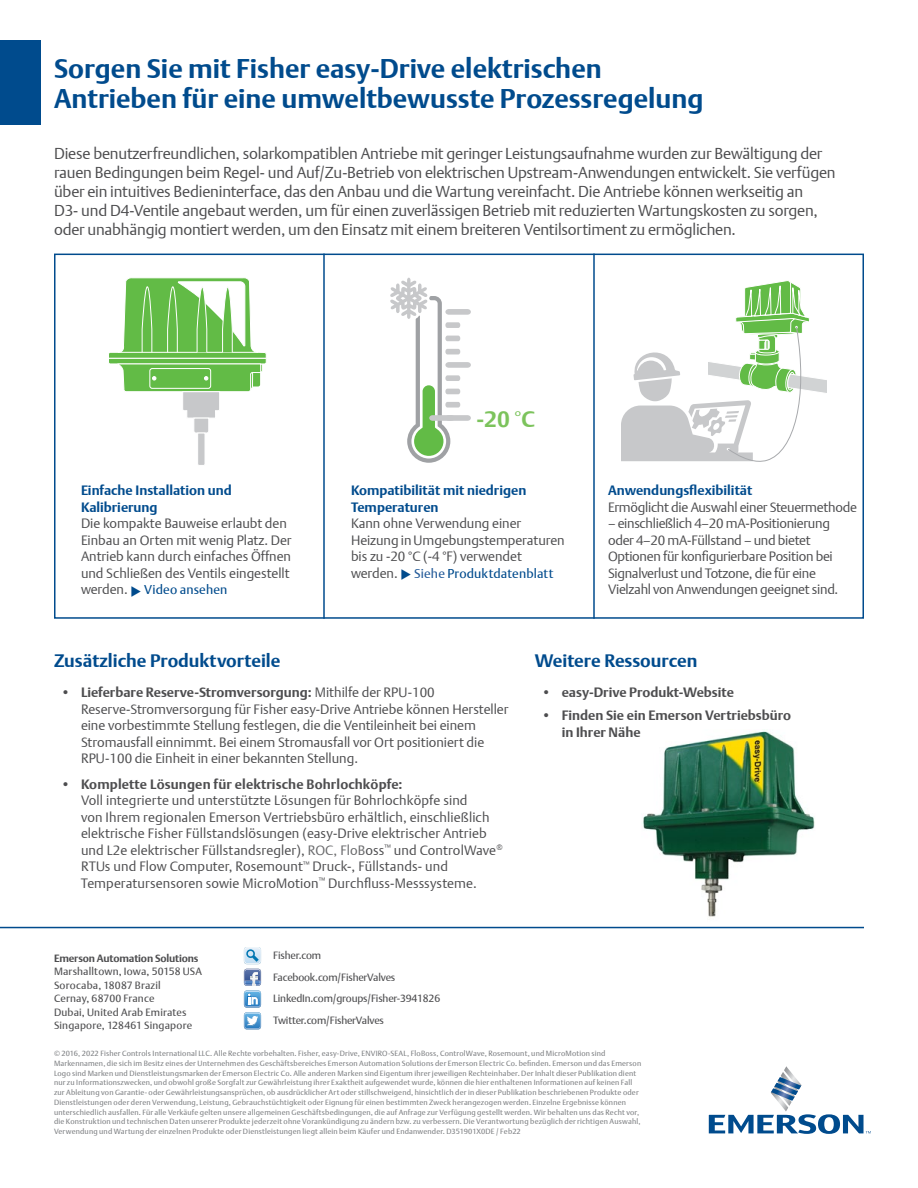
<style>
.page{position:relative;width:918px;height:1188px;background:#fff}
.page>*{position:absolute;margin:0;border:0;box-sizing:border-box;transform-origin:0 0}
.t1{font:700 27px/30px "DTL Argo T";color:#004b8d}
.t2{font:700 22.5px "DTL Argo T";color:#7cc35c}
.t3{font:700 18px "DTL Argo T";color:#004b8d}
.t4{font:300 15.75px/18.9px "DTL Argo T";letter-spacing:-.01em;color:#4d4d4f}
.t5{font:300 13.5px/16.5px "DTL Argo T";color:#4d4d4f}
.t6{font:300 13.5px/16.5px "DTL Argo T";letter-spacing:-.02em;color:#4d4d4f}
.t7{font:700 13.5px/16.5px "DTL Argo T";color:#4d4d4f}
.t8{font:700 13.5px/16.5px "DTL Argo T";color:#004b8d}
.t9{font:12.75px "DTL Argo T";letter-spacing:.01em;color:#004b8d}
.t10{font:10.5px/13.5px "DTL Argo T";color:#4d4d4f}
.t11{font:700 10.5px "DTL Argo T";letter-spacing:-.015em;color:#4d4d4f}
.t12{font:7.5px/9.8px "DTL Argo T";letter-spacing:.025em;color:#808285}
.s1{font-weight:300;font-size:13.5px;color:#4d4d4f}
.s2{color:#245b99}
.s3{font-weight:700}
.s4{color:#696a6c}
</style>
<div class="page">
<img style="left:642px;top:731px;width:173px;height:186px">
<svg style="left:390px;top:278px;width:81px;height:185px"></svg>
<svg style="left:109px;top:277px;width:158px;height:188px"></svg>
<div style="left:0;top:40px;width:40px;height:85px;background:#004b8d"></div>
<hr style="left:0;top:927px;width:864px;height:1px;background:#004b8d">
<svg style="left:244px;top:947px;width:18px;height:82px"></svg>
<div style="left:54px;top:254px;width:810px;height:365px;border:2px solid #004b8d"></div>
<hr style="left:323px;top:254px;width:2px;height:365px;background:#004b8d">
<svg style="left:709px;top:1066px;width:162px;height:68px"></svg>
<hr style="left:593px;top:254px;width:2px;height:365px;background:#004b8d">
<svg style="left:621px;top:280px;width:206px;height:182px"></svg>
<div style="left:700px;top:354px;width:8px;height:36px;background:#fff"></div>
<h1 class="t1" style="left:54px;top:53px;width:651px">Sorgen Sie mit Fisher easy-Drive elektrischen<br>Antrieben für eine umweltbewusste Prozessregelung</h1>
<p class="t4" style="left:54px;top:144px;width:783px">Diese benutzerfreundlichen, solarkompatiblen Antriebe mit geringer Leistungsaufnahme wurden zur Bewältigung der rauen Bedingungen beim Regel- und Auf/Zu-Betrieb von elektrischen Upstream-Anwendungen entwickelt. Sie verfügen über ein intuitives Bedieninterface, das den Anbau und die Wartung vereinfacht. Die Antriebe können werkseitig an<br>D3- und D4-Ventile angebaut werden, um für einen zuverlässigen Betrieb mit reduzierten Wartungskosten zu sorgen, oder unabhängig montiert werden, um den Einsatz mit einem breiteren Ventilsortiment zu ermöglichen.</p>
<h3 class="t8" style="left:81px;top:482px;width:152px">Einfache Installation und<br>Kalibrierung</h3>
<h3 class="t5" style="left:81px;top:515px;width:212px">Die kompakte Bauweise erlaubt den Einbau an Orten mit wenig Platz. Der Antrieb kann durch einfaches Öffnen und Schließen des Ventils eingestellt</h3>
<h3 class="t9" style="left:81px;top:582px;width:148px"><span class="s1">werden.</span> ◆ Video ansehen</h3>
<h2 class="t2" style="left:476px;top:405px;width:60px">-20 °C</h2>
<h3 class="t8" style="left:351px;top:482px;width:177px">Kompatibilität mit niedrigen<br>Temperaturen</h3>
<h3 class="t5" style="left:351px;top:515px;width:215px">Kann ohne Verwendung einer<br>Heizung in Umgebungstemperaturen bis zu -20 °C (-4 °F) verwendet</h3>
<h3 class="t9" style="left:351px;top:566px;width:204px"><span class="s1">werden.</span> ◆ <span class="s2">Siehe</span> Produktdatenblatt</h3>
<h3 class="t8" style="left:608px;top:482px;width:146px">Anwendungsflexibilität</h3>
<h3 class="t6" style="left:608px;top:499px;width:250px">Ermöglicht die Auswahl einer Steuermethode</h3>
<h3 class="t6" style="left:608px;top:515px;width:232px">– einschließlich 4–20 mA-Positionierung oder 4–20 mA-Füllstand – und bietet Optionen für konfigurierbare Position bei Signalverlust und Totzone, die für eine Vielzahl von Anwendungen geeignet sind.</h3>
<h3 class="t3" style="left:54px;top:650px;width:228px">Zusätzliche Produktvorteile</h3>
<p class="t5" style="left:81px;top:684px;width:429px;text-indent:-20px"><span class="s3">• Lieferbare Reserve-Stromversorgung:</span> Mithilfe der RPU-100<br>Reserve-Stromversorgung für Fisher easy-Drive Antriebe können Hersteller eine vorbestimmte Stellung festlegen, die die Ventileinheit bei einem Stromausfall einnimmt. Bei einem Stromausfall vor Ort positioniert die RPU-100 die Einheit in einer bekannten Stellung.</p>
<h3 class="t7" style="left:61px;top:776px;width:343px">• Komplette Lösungen für elektrische Bohrlochköpfe:</h3>
<p class="t5" style="left:81px;top:792px;width:423px">Voll integrierte und unterstützte Lösungen für Bohrlochköpfe sind<br>von Ihrem regionalen Emerson Vertriebsbüro erhältlich, einschließlich elektrische Fisher Füllstandslösungen (easy-Drive elektrischer Antrieb und L2e elektrischer Füllstandsregler), <span class="s4">ROC, FloB</span>oss<sup>™</sup> und ControlWave<sup>® </sup>RTUs und Flow Computer, Rosemount<sup>™</sup> Druck-, Füllstands- und Temperatursensoren sowie MicroMotion<sup>™</sup> Durchfluss-Messsysteme.</p>
<h3 class="t11" style="left:54px;top:952px;width:146px">Emerson Automation Solutions</h3>
<h3 class="t10" style="left:54px;top:965px;width:149px">Marshalltown, Iowa, 50158 USA<br>Sorocaba, 18087 Brazil<br>Cernay, 68700 France<br>Dubai, United Arab Emirates<br>Singapore, 128461 Singapore</h3>
<h3 class="t10" style="left:273px;top:944px;width:168px;line-height:21.8px">Fisher.com<br>Facebook.com/FisherValves<br>LinkedIn.com/groups/Fisher-3941826<br>Twitter.com/FisherValves</h3>
<h3 class="t3" style="left:535px;top:650px;width:164px">Weitere Ressourcen</h3>
<h3 class="t7" style="left:542px;top:684px;width:194px">• easy-Drive Produkt-Website</h3>
<h3 class="t7" style="left:562px;top:707px;width:231px;text-indent:-20px">• Finden Sie ein Emerson Vertriebsbüro in Ihrer Nähe</h3>
<p class="t12" style="left:54px;top:1048px;width:589px">© 2016, 2022 Fisher Controls International LLC. Alle Rechte vorbehalten. Fisher, easy-Drive, ENVIRO-SEAL, FloBoss, ControlWave, Rosemount, und MicroMotion sind Markennamen, die sich im Besitz eines der Unternehmen des Geschäftsbereiches Emerson Automation Solutions der Emerson Electric Co. befinden. Emerson und das Emerson Logo sind Marken und Dienstleistungsmarken der Emerson Electric Co. Alle anderen Marken sind Eigentum ihrer jeweiligen Rechteinhaber. Der Inhalt dieser Publikation dient nur zu Informationszwecken, und obwohl große Sorgfalt zur Gewährleistung ihrer Exaktheit aufgewendet wurde, können die hier enthaltenen Informationen auf keinen Fall zur Ableitung von Garantie- oder Gewährleistungsansprüchen, ob ausdrücklicher Art oder stillschweigend, hinsichtlich der in dieser Publikation beschriebenen Produkte oder Dienstleistungen oder deren Verwendung, Leistung, Gebrauchstüchtigkeit oder Eignung für einen bestimmten Zweck herangezogen werden. Einzelne Ergebnisse können unterschiedlich ausfallen. Für alle Verkäufe gelten unsere allgemeinen Geschäftsbedingungen, die auf Anfrage zur Verfügung gestellt werden. Wir behalten uns das Recht vor, die Konstruktion und technischen Daten unserer Produkte jederzeit ohne Vorankündigung zu ändern bzw. zu verbessern. Die Verantwortung bezüglich der richtigen Auswahl, Verwendung und Wartung der einzelnen Produkte oder Dienstleistungen liegt allein beim Käufer und Endanwender. D351901X0DE / Feb22</p>
</div>
